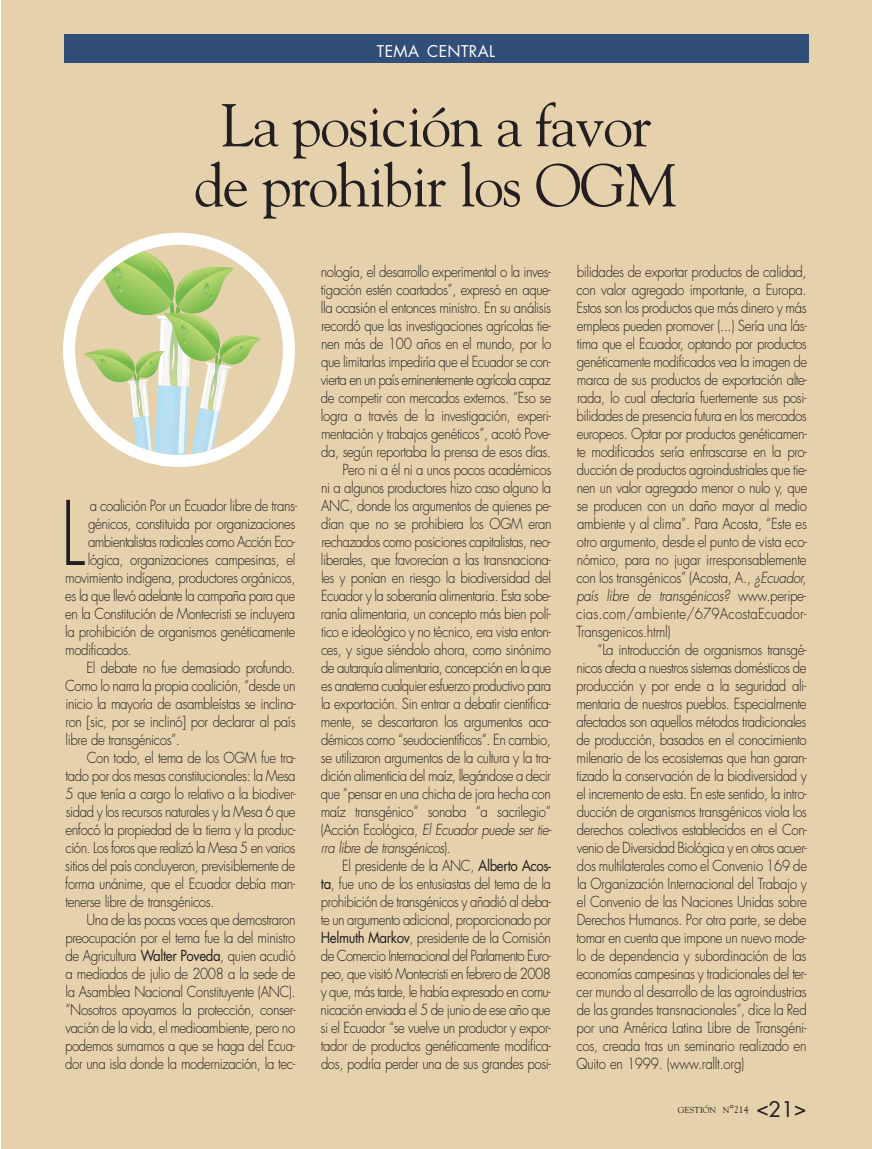
<style>
.page{position:relative;width:872px;height:1149px;background:#fff}
.page>*{position:absolute;margin:0;border:0;box-sizing:border-box;transform-origin:0 0}
.t1{font:300 86.4px "Futura";color:#231f20;scale:.89 1}
.t2{font:60px/60px "Goudy Std";letter-spacing:-.03em;color:#231f20;text-align:center}
.t3{font:15.75px "Futura";letter-spacing:.025em;color:#fff}
.t4{font:300 14.85px/18px "Futura";letter-spacing:-.03em;color:#231f20;text-align:justify;scale:.89 1}
.t5{font:300 14.85px "Futura";letter-spacing:-.05em;color:#231f20;scale:.89 1}
.t6{font:italic 300 14.85px "Futura";letter-spacing:-.03em;color:#231f20;scale:.89 1}
.t7{font:300 14.85px "Futura";letter-spacing:-.055em;color:#231f20;scale:.89 1}
.t8{font:8.7px "Goudy Std";color:#231f20}
.s1{font-weight:400}
.s2{font-style:normal}
.s3{font-style:italic}
.s4{font-size:11.55px}
.s5{font-size:9.75px}
.s6{font-family:"Futura";font-size:21px}
</style>
<div class="page">
<div style="left:1px;top:0;width:871px;height:1148px;background:#e5d2ad"></div>
<div style="left:64px;top:34px;width:744px;height:29px;background:#304e77"></div>
<svg style="left:63px;top:233px;width:232px;height:234px"></svg>
<p class="t3" style="left:377px;top:40px;width:120px">TEMA CENTRAL</p>
<h2 class="t2" style="left:194px;top:95px;width:485px">La posición a favor de prohibir los OGM</h2>
<h1 class="t1" style="left:60px;top:478px;width:30px">L</h1>
<p class="t4" style="left:90px;top:496px;width:234px">a coalición Por un Ecuador libre de trans-</p>
<p class="t4" style="left:88px;top:514px;width:234px">génicos, constituida por organizaciones</p>
<p class="t4" style="left:88px;top:532px;width:234px">ambientalistas radicales como Acción Eco-</p>
<p class="t4" style="left:88px;top:550px;width:235px">lógica, organizaciones campesinas, el</p>
<p class="t4" style="left:65px;top:568px;width:260px">movimiento indígena, productores orgánicos,</p>
<p class="t4" style="left:65px;top:586px;width:260px">es la que llevó adelante la campaña para que</p>
<p class="t4" style="left:65px;top:604px;width:260px">en la Constitución de Montecristi se incluyera</p>
<p class="t4" style="left:65px;top:622px;width:260px">la prohibición de organismos genéticamente</p>
<p class="t4" style="left:65px;top:640px;width:76px">modificados.</p>
<p class="t4" style="left:86px;top:658px;width:236px">El debate no fue demasiado profundo.</p>
<p class="t4" style="left:65px;top:676px;width:260px">Como lo narra la propia coalición, “desde un</p>
<p class="t4" style="left:65px;top:694px;width:260px">inicio la mayoría de asambleístas se inclina-</p>
<p class="t4" style="left:65px;top:712px;width:260px">ron [sic, por se inclinó] por declarar al país</p>
<p class="t4" style="left:65px;top:730px;width:130px">libre de transgénicos”.</p>
<p class="t4" style="left:87px;top:748px;width:236px">Con todo, el tema de los OGM fue tra-</p>
<p class="t4" style="left:66px;top:766px;width:260px">tado por dos mesas constitucionales: la Mesa</p>
<p class="t4" style="left:66px;top:784px;width:260px">5 que tenía a cargo lo relativo a la biodiver-</p>
<p class="t4" style="left:66px;top:802px;width:260px">sidad y los recursos naturales y la Mesa 6 que</p>
<p class="t4" style="left:66px;top:820px;width:260px">enfocó la propiedad de la tierra y la produc-</p>
<p class="t4" style="left:66px;top:838px;width:260px">ción. Los foros que realizó la Mesa 5 en varios</p>
<p class="t4" style="left:65px;top:856px;width:260px">sitios del país concluyeron, previsiblemente de</p>
<p class="t4" style="left:65px;top:874px;width:260px">forma unánime, que el Ecuador debía man-</p>
<p class="t4" style="left:65px;top:892px;width:169px">tenerse libre de transgénicos.</p>
<p class="t4" style="left:87px;top:910px;width:236px">Una de las pocas voces que demostraron</p>
<p class="t4" style="left:65px;top:928px;width:260px">preocupación por el tema fue la del ministro</p>
<p class="t4" style="left:65px;top:946px;width:260px">de Agricultura <span class="s1">Walter Poveda</span>, quien acudió</p>
<p class="t4" style="left:65px;top:964px;width:260px">a mediados de julio de 2008 a la sede de</p>
<p class="t4" style="left:66px;top:982px;width:260px">la Asamblea Nacional Constituyente (ANC).</p>
<p class="t4" style="left:66px;top:1000px;width:260px">“Nosotros apoyamos la protección, conser-</p>
<p class="t4" style="left:66px;top:1018px;width:259px">vación de la vida, el medioambiente, pero no</p>
<p class="t4" style="left:65px;top:1036px;width:260px">podemos sumarnos a que se haga del Ecua-</p>
<p class="t4" style="left:65px;top:1054px;width:260px">dor una isla donde la modernización, la tec-</p>
<p class="t4" style="left:321px;top:262px;width:260px">nología, el desarrollo experimental o la inves-</p>
<p class="t4" style="left:321px;top:280px;width:260px">tigación estén coartados”, expresó en aque-</p>
<p class="t4" style="left:321px;top:298px;width:260px">lla ocasión el entonces ministro. En su análisis</p>
<p class="t4" style="left:321px;top:316px;width:260px">recordó que las investigaciones agrícolas tie-</p>
<p class="t4" style="left:321px;top:334px;width:260px">nen más de 100 años en el mundo, por lo</p>
<p class="t4" style="left:321px;top:352px;width:260px">que limitarlas impediría que el Ecuador se con-</p>
<p class="t7" style="left:321px;top:370px;width:260px">vierta en un país eminentemente agrícola capaz</p>
<p class="t4" style="left:321px;top:388px;width:260px">de competir con mercados externos. “Eso se</p>
<p class="t4" style="left:321px;top:406px;width:260px">logra a través de la investigación, experi-</p>
<p class="t4" style="left:321px;top:424px;width:260px">mentación y trabajos genéticos”, acotó Pove-</p>
<p class="t4" style="left:321px;top:442px;width:260px">da, según reportaba la prensa de esos días.</p>
<p class="t4" style="left:342px;top:460px;width:236px">Pero ni a él ni a unos pocos académicos</p>
<p class="t4" style="left:321px;top:478px;width:260px">ni a algunos productores hizo caso alguno la</p>
<p class="t4" style="left:321px;top:496px;width:260px">ANC, donde los argumentos de quienes pe -</p>
<p class="t4" style="left:321px;top:514px;width:260px">dían que no se prohibiera los OGM eran</p>
<p class="t4" style="left:321px;top:532px;width:259px">rechazados como posiciones capitalistas, neo-</p>
<p class="t4" style="left:321px;top:550px;width:260px">liberales, que favorecían a las transnaciona-</p>
<p class="t4" style="left:321px;top:568px;width:260px">les y ponían en riesgo la biodiversidad del</p>
<p class="t4" style="left:321px;top:586px;width:260px">Ecuador y la soberanía alimentaria. Esta sobe-</p>
<p class="t4" style="left:321px;top:604px;width:260px">ranía alimentaria, un concepto más bien polí-</p>
<p class="t4" style="left:321px;top:622px;width:260px">tico e ideológico y no técnico, era vista enton-</p>
<p class="t4" style="left:321px;top:640px;width:260px">ces, y sigue siéndolo ahora, como sinónimo</p>
<p class="t5" style="left:321px;top:658px;width:260px">de autarquía alimentaria, concepción en la que</p>
<p class="t4" style="left:321px;top:676px;width:260px">es anatema cualquier esfuerzo productivo para</p>
<p class="t4" style="left:321px;top:694px;width:260px">la exportación. Sin entrar a debatir científica-</p>
<p class="t4" style="left:321px;top:712px;width:260px">mente, se descartaron los argumentos aca-</p>
<p class="t4" style="left:321px;top:730px;width:260px">démicos como “seudocientíficos”. En cambio,</p>
<p class="t4" style="left:321px;top:748px;width:260px">se utilizaron argumentos de la cultura y la tra-</p>
<p class="t4" style="left:321px;top:766px;width:260px">dición alimenticia del maíz, llegándose a decir</p>
<p class="t4" style="left:321px;top:784px;width:260px">que “pensar en una chicha de jora hecha con</p>
<p class="t4" style="left:321px;top:802px;width:260px">maíz transgénico” sonaba “a sacrilegio”</p>
<p class="t6" style="left:321px;top:820px;width:261px"><span class="s2">(Acción Ecológica,</span> El Ecuador puede ser tie-</p>
<p class="t6" style="left:321px;top:838px;width:148px">rra libre de transgénicos<span class="s2">).</span></p>
<p class="t4" style="left:342px;top:856px;width:236px">El presidente de la ANC, <span class="s1">Alberto Acos-</span></p>
<p class="t4" style="left:321px;top:874px;width:260px"><span class="s1">ta</span>, fue uno de los entusiastas del tema de la</p>
<p class="t4" style="left:321px;top:892px;width:260px">prohibición de transgénicos y añadió al deba-</p>
<p class="t4" style="left:321px;top:910px;width:260px">te un argumento adicional, proporcionado por</p>
<p class="t4" style="left:321px;top:928px;width:260px"><span class="s1">Helmuth Markov</span>, presidente de la Comisión</p>
<p class="t5" style="left:321px;top:946px;width:260px">de Comercio Internacional del Parlamento Euro-</p>
<p class="t4" style="left:321px;top:964px;width:260px">peo, que visitó Montecristi en febrero de 2008</p>
<p class="t5" style="left:321px;top:982px;width:260px">y que, más tarde, le había expresado en comu-</p>
<p class="t4" style="left:321px;top:1000px;width:260px">nicación enviada el 5 de junio de ese año que</p>
<p class="t4" style="left:320px;top:1018px;width:260px">si el Ecuador “se vuelve un productor y expor-</p>
<p class="t4" style="left:321px;top:1036px;width:260px">tador de productos genéticamente modifica-</p>
<p class="t4" style="left:321px;top:1054px;width:260px">dos, podría perder una de sus grandes posi-</p>
<p class="t4" style="left:576px;top:262px;width:261px">bilidades de exportar productos de calidad, con valor agregado importante, a Europa.<br>Estos son los productos que más dinero y más empleos pueden promover (...) Sería una lás&shy;tima que el Ecuador, optando por productos genéticamente modificados vea la imagen de marca de sus productos de exportación alte&shy;rada, lo cual afectaría fuertemente sus posi&shy;bilidades de presencia futura en los mercados europeos. Optar por productos genéticamen&shy;te modificados sería enfrascarse en la pro&shy;ducción de productos agroindustriales que tie&shy;nen un valor agregado menor o nulo y, que se producen con un daño mayor al medio ambiente y al clima”. Para Acosta, “Este es otro argumento, desde el punto de vista eco&shy;nómico, para no jugar irresponsablemente con los transgénicos” (Acosta, A., <span class="s3">¿Ecuador, país libre de transgénicos?</span> www.peripe&shy;cias.com/ambiente/679AcostaEcuador-Transgenicos.html)</p>
<p class="t4" style="left:576px;top:640px;width:261px;text-indent:21px">“La introducción de organismos transgé&shy;nicos afecta a nuestros sistemas domésticos de producción y por ende a la seguridad ali&shy;mentaria de nuestros pueblos. Especialmente afectados son aquellos métodos tradicionales de producción, basados en el conocimiento milenario de los ecosistemas que han garan&shy;tizado la conservación de la biodiversidad y el incremento de esta. En este sentido, la intro&shy;ducción de organismos transgénicos viola los derechos colectivos establecidos en el Con&shy;venio de Diversidad Biológica y en otros acuer&shy;dos multilaterales como el Convenio 169 de la Organización Internacional del Trabajo y el Convenio de las Naciones Unidas sobre Derechos Humanos. Por otra parte, se debe tomar en cuenta que impone un nuevo mode&shy;lo de dependencia y subordinación de las economías campesinas y tradicionales del ter&shy;cer mundo al desarrollo de las agroindustrias de las grandes transnacionales”, dice la Red por una América Latina Libre de Transgéni&shy;cos, creada tras un seminario realizado en Quito en 1999. (www.rallt.org)</p>
<p class="t8" style="left:678px;top:1104px;width:130px">GESTIÓN N<span class="s4">°</span><span class="s5">214</span> <span class="s6">&lt;21&gt;</span></p>
</div>
